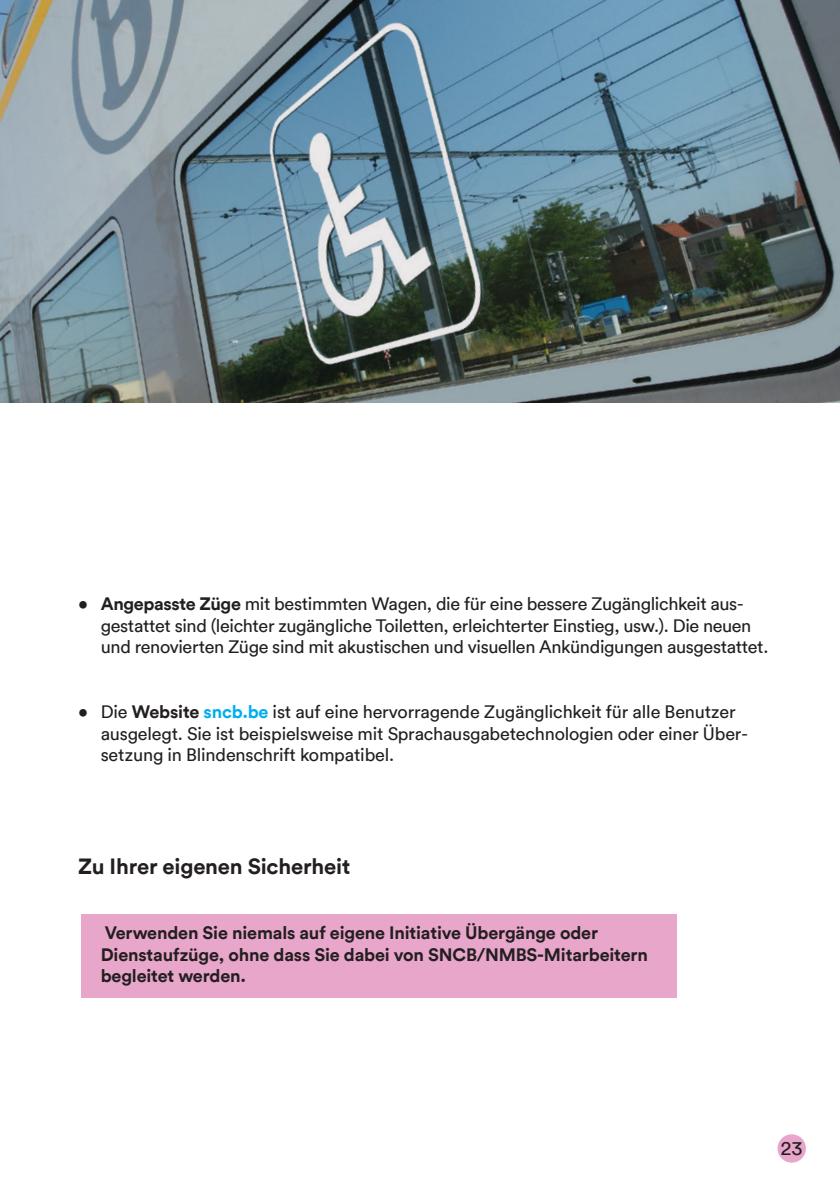
<style>
.page{position:relative;width:840px;height:1191px;background:#fff}
.page>*{position:absolute;margin:0;border:0;box-sizing:border-box;transform-origin:0 0}
.t1{font:700 22px "Circular";letter-spacing:-.01em;color:#231f20}
.t2{font:20px "Circular";color:#231f20}
.t3{font:18px/21.6px "Circular";letter-spacing:-.02em;color:#231f20}
.t4{font:700 18px/21.6px "Circular";letter-spacing:-.01em;color:#231f20}
.s1{font-weight:700}
.s2{font-weight:700;color:#00aeef}
</style>
<div class="page">
<div style="left:81px;top:914px;width:595px;height:83px;background:#e8a6ca"></div>
<div style="left:777px;top:1134px;width:28px;height:28px;background:#e8a6ca;border-radius:50%"></div>
<img style="left:1px;top:0;width:838px;height:403px">
<img style="left:0;top:0;width:1px;height:403px">
<p class="t3" style="left:101px;top:593px;width:668px;text-indent:-23px">• <span class="s1">Angepasste Züge</span> mit bestimmten Wagen, die für eine bessere Zugänglichkeit aus&shy;gestattet sind (leichter zugängliche Toiletten, erleichterter Einstieg, usw.). Die neuen und renovierten Züge sind mit akustischen und visuellen Ankündigungen ausgestattet.</p>
<p class="t3" style="left:101px;top:701px;width:648px;text-indent:-23px">• Die <span class="s1">Website</span> <span class="s2">sncb.be</span> ist auf eine hervorragende Zugänglichkeit für alle Benutzer ausgelegt. Sie ist beispielsweise mit Sprachausgabetechnologien oder einer Über&shy;setzung in Blindenschrift kompatibel.</p>
<p class="t1" style="left:78px;top:852px;width:273px">Zu Ihrer eigenen Sicherheit</p>
<p class="t4" style="left:101px;top:921px;width:548px">Verwenden Sie niemals auf eigene Initiative Übergänge oder<br>Dienstaufzüge, ohne dass Sie dabei von SNCB/NMBS-Mitarbeitern begleitet werden.</p>
<p class="t2" style="left:780px;top:1136px;width:23px">23</p>
</div>
